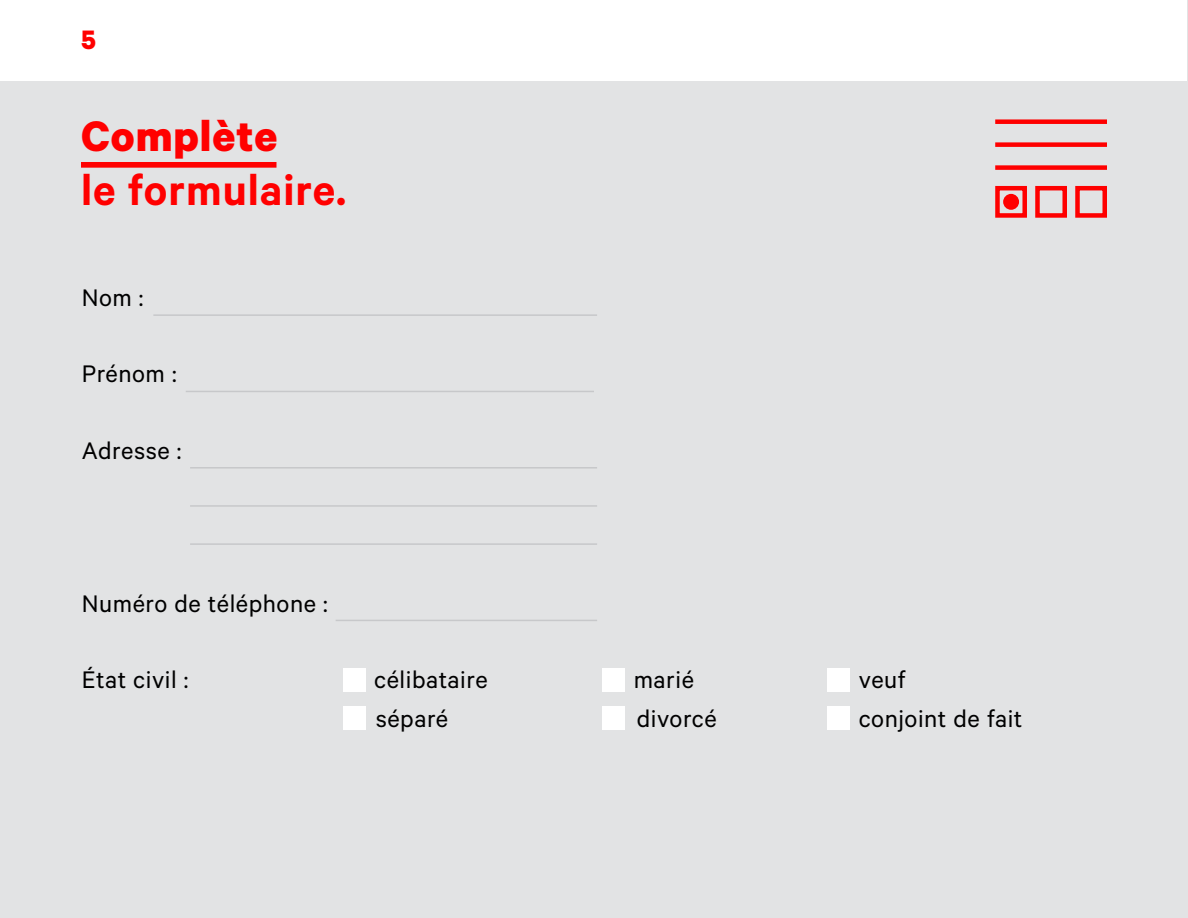
<style>
.page{position:relative;width:1188px;height:918px;background:#e2e3e4}
.page>*{position:absolute;margin:0;border:0;box-sizing:border-box;transform-origin:0 0}
.t1{font:600 48px "Calibre";letter-spacing:.02em;color:#f00}
.t2{font:700 48px "Calibre";letter-spacing:.02em;color:#f00}
.t3{font:700 30px "Calibre";color:#f00}
.t4{font:27px "Calibre";letter-spacing:.02em;color:#000}
</style>
<div class="page">
<div style="left:1px;top:1px;width:1186px;height:80px;background:#fff"></div>
<div style="left:81px;top:162px;width:196px;height:6px;background:#f00"></div>
<hr style="left:153px;top:314px;width:444px;height:2px;background:#c7c8ca">
<hr style="left:186px;top:391px;width:408px;height:1px;background:#c7c8ca">
<hr style="left:190px;top:467px;width:407px;height:2px;background:#c7c8ca">
<hr style="left:190px;top:505px;width:407px;height:2px;background:#c7c8ca">
<hr style="left:190px;top:543px;width:407px;height:2px;background:#c7c8ca">
<hr style="left:336px;top:620px;width:261px;height:1px;background:#c7c8ca">
<div style="left:995px;top:119px;width:112px;height:5px;background:#f00"></div>
<div style="left:995px;top:142px;width:112px;height:5px;background:#f00"></div>
<div style="left:995px;top:165px;width:112px;height:5px;background:#f00"></div>
<div style="left:995px;top:186px;width:32px;height:32px;border:4px solid #f00"></div>
<div style="left:1075px;top:186px;width:32px;height:32px;border:4px solid #f00"></div>
<div style="left:1035px;top:186px;width:32px;height:32px;border:4px solid #f00"></div>
<div style="left:1003px;top:194px;width:16px;height:16px;background:#f00;border-radius:50%"></div>
<div style="left:343px;top:669px;width:23px;height:23px;background:#fff"></div>
<div style="left:603px;top:669px;width:22px;height:23px;background:#fff"></div>
<div style="left:827px;top:669px;width:23px;height:23px;background:#fff"></div>
<div style="left:343px;top:707px;width:23px;height:23px;background:#fff"></div>
<div style="left:603px;top:707px;width:22px;height:23px;background:#fff"></div>
<div style="left:827px;top:707px;width:23px;height:23px;background:#fff"></div>
<p class="t3" style="left:81px;top:21px;width:16px">5</p>
<h1 class="t2" style="left:81px;top:106px;width:198px">Complète</h1>
<h1 class="t1" style="left:81px;top:161px;width:267px">le formulaire.</h1>
<p class="t4" style="left:82px;top:282px;width:63px">Nom :</p>
<p class="t4" style="left:82px;top:358px;width:96px">Prénom :</p>
<p class="t4" style="left:82px;top:435px;width:101px">Adresse :</p>
<p class="t4" style="left:82px;top:588px;width:248px">Numéro de téléphone :</p>
<p class="t4" style="left:82px;top:664px;width:108px">État civil :</p>
<p class="t4" style="left:374px;top:664px;width:115px">célibataire</p>
<p class="t4" style="left:634px;top:664px;width:62px">marié</p>
<p class="t4" style="left:859px;top:664px;width:48px">veuf</p>
<p class="t4" style="left:376px;top:703px;width:74px">séparé</p>
<p class="t4" style="left:637px;top:703px;width:82px">divorcé</p>
<p class="t4" style="left:859px;top:703px;width:165px">conjoint de fait</p>
</div>
